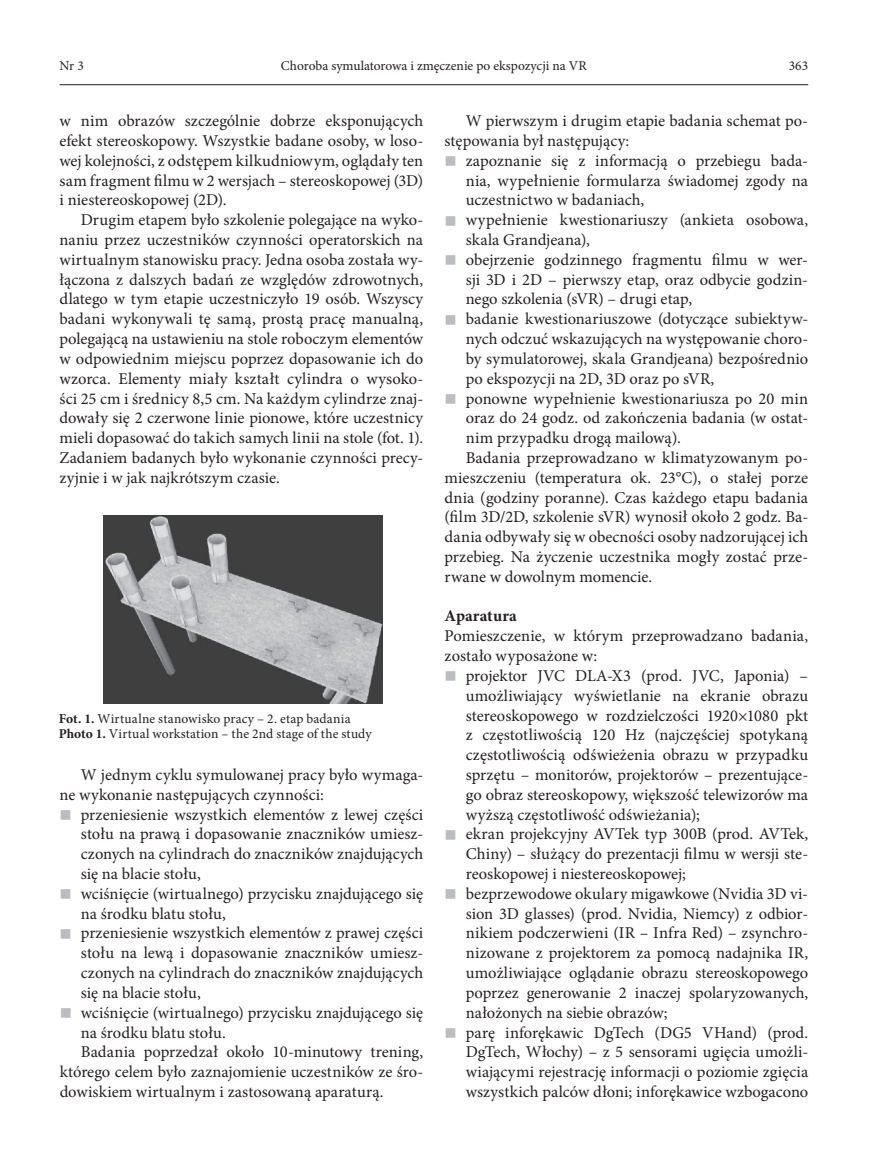
<style>
.page{position:relative;width:872px;height:1170px;background:#fff}
.page>*{position:absolute;margin:0;border:0;box-sizing:border-box;transform-origin:0 0}
.t1{font:16.5px/19.8px "Minion Pro";color:#231f20;text-align:justify}
.t2{font:700 16.5px "Minion Pro";letter-spacing:.01em;color:#231f20}
.t3{font:13.5px/14.2px "Minion Pro";letter-spacing:.005em;color:#231f20}
.s1{font-weight:700}
.s2{color:#bcbdc0}
</style>
<div class="page">
<hr style="left:60px;top:84px;width:748px;height:1px;background:#231f20">
<img style="left:103px;top:515px;width:279px;height:188px">
<p class="t3" style="left:60px;top:59px;width:26px">Nr 3</p>
<p class="t3" style="left:281px;top:59px;width:307px">Choroba symulatorowa i zmęczenie po ekspozycji na VR</p>
<p class="t3" style="left:788px;top:59px;width:21px">363</p>
<p class="t1" style="left:60px;top:111px;width:365px">w nim obrazów szczególnie dobrze eksponujących efekt stereoskopowy. Wszystkie badane osoby, w loso&shy;wej kolejności, z odstępem kilkudniowym, oglądały ten sam fragment filmu w 2 wersjach – stereoskopowej (3D) i niestereoskopowej (2D).</p>
<p class="t1" style="left:60px;top:210px;width:365px;text-indent:21px">Drugim etapem było szkolenie polegające na wyko&shy;naniu przez uczestników czynności operatorskich na wirtualnym stanowisku pracy. Jedna osoba została wy&shy;łączona z dalszych badań ze względów zdrowotnych, dlatego w tym etapie uczestniczyło 19 osób. Wszyscy badani wykonywali tę samą, prostą pracę manualną, polegającą na ustawieniu na stole roboczym elementów w odpowiednim miejscu poprzez dopasowanie ich do wzorca. Elementy miały kształt cylindra o wysoko&shy;ści 25 cm i średnicy 8,5 cm. Na każdym cylindrze znaj&shy;dowały się 2 czerwone linie pionowe, które uczestnicy mieli dopasować do takich samych linii na stole (fot. 1).<br>Zadaniem badanych było wykonanie czynności precy&shy;zyjnie i w jak najkrótszym czasie.</p>
<p class="t3" style="left:59px;top:712px;width:314px"><span class="s1">Fot. 1.</span> Wirtualne stanowisko pracy – 2. etap badania<br><span class="s1">Photo 1.</span> Virtual workstation – the 2nd stage of the study</p>
<p class="t1" style="left:60px;top:764px;width:365px;text-indent:21px">W jednym cyklu symulowanej pracy było wymaga&shy;ne wykonanie następujących czynności:</p>
<p class="t1" style="left:81px;top:804px;width:344px;text-indent:-21px"><span class="s2">■</span> przeniesienie wszystkich elementów z lewej części stołu na prawą i dopasowanie znaczników umiesz&shy;czonych na cylindrach do znaczników znajdujących się na blacie stołu,</p>
<p class="t1" style="left:81px;top:883px;width:344px;text-indent:-21px"><span class="s2">■</span> wciśnięcie (wirtualnego) przycisku znajdującego się na środku blatu stołu,</p>
<p class="t1" style="left:81px;top:923px;width:344px;text-indent:-21px"><span class="s2">■</span> przeniesienie wszystkich elementów z prawej części stołu na lewą i dopasowanie znaczników umiesz&shy;czonych na cylindrach do znaczników znajdujących się na blacie stołu,</p>
<p class="t1" style="left:60px;top:1002px;width:365px"><span class="s2">■</span> wciśnięcie (wirtualnego) przycisku znajdującego się</p>
<p class="t1" style="left:81px;top:1022px;width:147px">na środku blatu stołu.</p>
<p class="t1" style="left:81px;top:1042px;width:344px">Badania poprzedzał około 10-minutowy trening,</p>
<p class="t1" style="left:60px;top:1061px;width:365px">którego celem było zaznajomienie uczestników ze śro-</p>
<p class="t1" style="left:60px;top:1081px;width:325px">dowiskiem wirtualnym i zastosowaną aparaturą.</p>
<p class="t1" style="left:444px;top:111px;width:365px;text-indent:21px">W pierwszym i drugim etapie badania schemat po&shy;stępowania był następujący:</p>
<p class="t1" style="left:466px;top:151px;width:344px;text-indent:-21px"><span class="s2">■</span> zapoznanie się z informacją o przebiegu bada&shy;nia, wypełnienie formularza świadomej zgody na uczestnictwo w badaniach,</p>
<p class="t1" style="left:466px;top:210px;width:344px;text-indent:-21px"><span class="s2">■</span> wypełnienie kwestionariuszy (ankieta osobowa, skala Grandjeana),</p>
<p class="t1" style="left:466px;top:250px;width:344px;text-indent:-21px"><span class="s2">■</span> obejrzenie godzinnego fragmentu filmu w wer&shy;sji 3D i 2D – pierwszy etap, oraz odbycie godzin&shy;nego szkolenia (sVR) – drugi etap,</p>
<p class="t1" style="left:466px;top:309px;width:344px;text-indent:-21px"><span class="s2">■</span> badanie kwestionariuszowe (dotyczące subiektyw&shy;nych odczuć wskazujących na występowanie choro&shy;by symulatorowej, skala Grandjeana) bezpośrednio po ekspozycji na 2D, 3D oraz po sVR,</p>
<p class="t1" style="left:444px;top:388px;width:365px"><span class="s2">■</span> ponowne wypełnienie kwestionariusza po 20 min</p>
<p class="t1" style="left:466px;top:408px;width:344px">oraz do 24 godz. od zakończenia badania (w ostat-</p>
<p class="t1" style="left:466px;top:428px;width:216px">nim przypadku drogą mailową).</p>
<p class="t1" style="left:466px;top:448px;width:344px">Badania przeprowadzano w klimatyzowanym po-</p>
<p class="t1" style="left:444px;top:467px;width:365px">mieszczeniu (temperatura ok. 23°C), o stałej porze</p>
<p class="t1" style="left:444px;top:487px;width:365px">dnia (godziny poranne). Czas każdego etapu badania</p>
<p class="t1" style="left:444px;top:507px;width:365px">(film 3D/2D, szkolenie sVR) wynosił około 2 godz. Ba-</p>
<p class="t1" style="left:444px;top:527px;width:365px">dania odbywały się w obecności osoby nadzorującej ich</p>
<p class="t1" style="left:444px;top:547px;width:365px">przebieg. Na życzenie uczestnika mogły zostać prze-</p>
<p class="t1" style="left:444px;top:566px;width:209px">rwane w dowolnym momencie.</p>
<p class="t2" style="left:444px;top:604px;width:74px">Aparatura</p>
<p class="t1" style="left:444px;top:626px;width:365px">Pomieszczenie, w którym przeprowadzano badania, zostało wyposażone w:</p>
<p class="t1" style="left:466px;top:665px;width:344px;text-indent:-21px"><span class="s2">■</span> projektor JVC DLA-X3 (prod. JVC, Japonia) – umożliwiający wyświetlanie na ekranie obrazu stereoskopowego w rozdzielczości 1920×1080 pkt z częstotliwością 120 Hz (najczęściej spotykaną częstotliwością odświeżenia obrazu w przypadku sprzętu – monitorów, projektorów – prezentujące&shy;go obraz stereoskopowy, większość telewizorów ma wyższą częstotliwość odświeżania);</p>
<p class="t1" style="left:466px;top:824px;width:344px;text-indent:-21px"><span class="s2">■</span> ekran projekcyjny AVTek typ 300B (prod. AVTek, Chiny) – służący do prezentacji filmu w wersji ste&shy;reoskopowej i niestereoskopowej;</p>
<p class="t1" style="left:466px;top:883px;width:344px;text-indent:-21px"><span class="s2">■</span> bezprzewodowe okulary migawkowe (Nvidia 3D vi&shy;sion 3D glasses) (prod. Nvidia, Niemcy) z odbior&shy;nikiem podczerwieni (IR – Infra Red) – zsynchro&shy;nizowane z projektorem za pomocą nadajnika IR, umożliwiające oglądanie obrazu stereoskopowego poprzez generowanie 2 inaczej spolaryzowanych, nałożonych na siebie obrazów;</p>
<p class="t1" style="left:466px;top:1022px;width:344px;text-indent:-21px"><span class="s2">■</span> parę inforękawic DgTech (DG5 VHand) (prod.<br>DgTech, Włochy) – z 5 sensorami ugięcia umożli&shy;wiającymi rejestrację informacji o poziomie zgięcia wszystkich palców dłoni; inforękawice wzbogacono</p>
</div>
